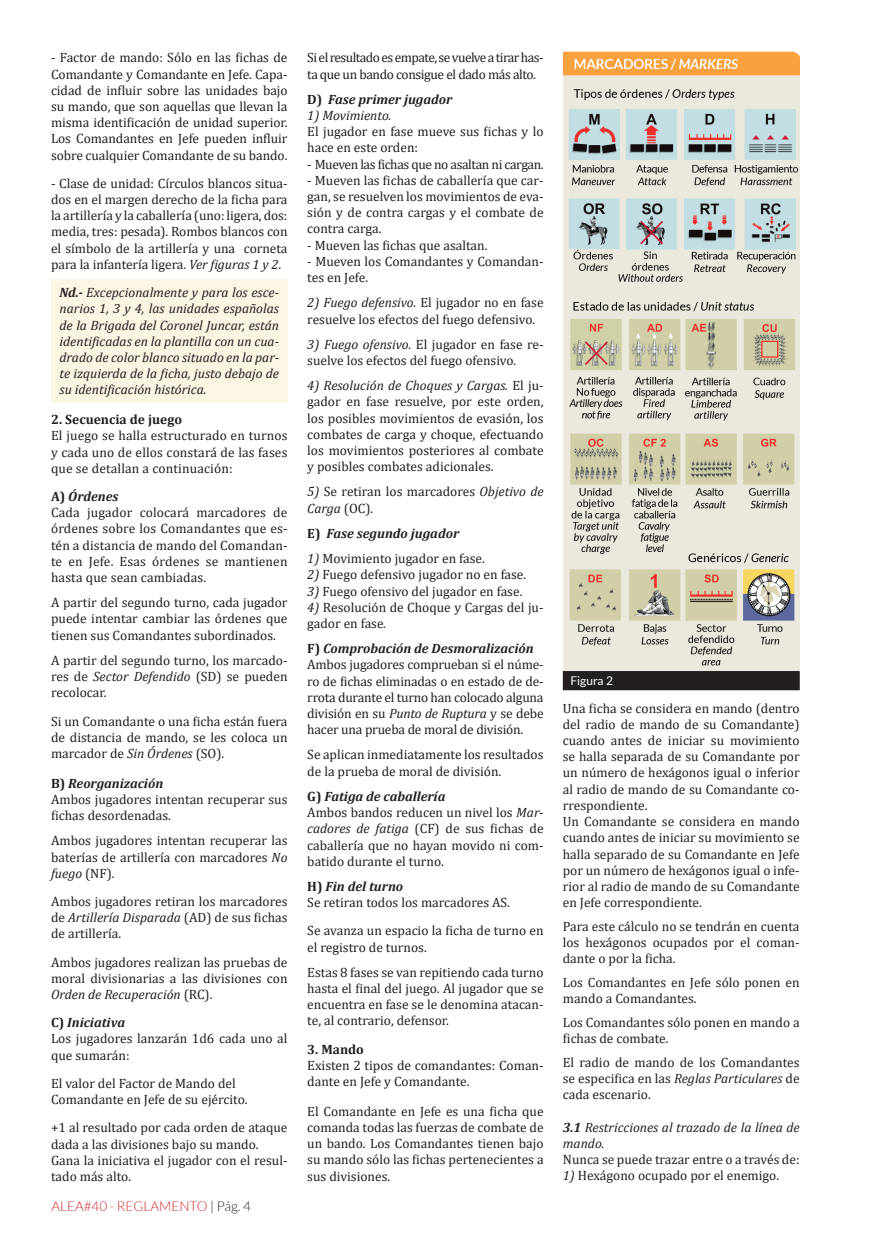
<style>
.page{position:relative;width:872px;height:1234px;background:#fff}
.page>*{position:absolute;margin:0;border:0;box-sizing:border-box;transform-origin:0 0}
.RELLENO_REGLAS{font:13.5px/16.2px "Cambria";color:#231f20;text-align:justify}
.RELLENO_REGLAS-2{font:italic 13.5px/16.2px "Cambria";color:#231f20;text-align:justify}
.RELLENO_REGLAS-3{font:italic 700 13.5px "Cambria";color:#231f20}
.RELLENO_REGLAS-4{font:13.5px/16.2px "Cambria";letter-spacing:-.04em;color:#231f20}
.RELLENO_REGLAS-5{font:13.5px "Cambria";letter-spacing:-.03em;color:#231f20}
.RELLENO_REGLAS-6{font:700 13.5px "Cambria";color:#231f20}
.t1{font:300 13.5px "Lato";color:#d1232a}
.t2{font:12px "Lato";color:#fff}
.s1{font-style:italic}
.s2{font-weight:700}
.s3{font-style:normal}
.s4{color:#231f20}
</style>
<div class="page">
<div style="left:51px;top:279px;width:236px;height:123px;background:#fbf5e4"></div>
<div style="left:563px;top:671px;width:236px;height:18px;background:#231f20"></div>
<div style="left:563px;top:671px;width:236px;height:19px;border:2px solid #231f20"></div>
<img style="left:563px;top:52px;width:237px;height:618px">
<p class="RELLENO_REGLAS" style="left:51px;top:50px;width:238px">- Factor de mando: Sólo en las fichas de Comandante y Comandante en Jefe. Capa&shy;cidad de influir sobre las unidades bajo su mando, que son aquellas que llevan la misma identificación de unidad superior.<br>Los Comandantes en Jefe pueden influir sobre cualquier Comandante de su bando.</p>
<p class="RELLENO_REGLAS" style="left:51px;top:175px;width:238px">- Clase de unidad: Círculos blancos situa&shy;dos en el margen derecho de la ficha para la artillería y la caballería (uno: ligera, dos: media, tres: pesada). Rombos blancos con el símbolo de la artillería y una corneta para la infantería ligera. <span class="s1">Ver figuras 1 y 2</span>.</p>
<p class="RELLENO_REGLAS-2" style="left:60px;top:284px;width:221px"><span class="s2">Nd.-</span> Excepcionalmente y para los esce&shy;narios 1, 3 y 4, las unidades españolas de la Brigada del Coronel Juncar, están identificadas en la plantilla con un cua&shy;drado de color blanco situado en la par&shy;te izquierda de la ficha, justo debajo de su identificación histórica.</p>
<p class="RELLENO_REGLAS-6" style="left:51px;top:410px;width:132px">2. Secuencia de juego</p>
<p class="RELLENO_REGLAS" style="left:51px;top:427px;width:238px">El juego se halla estructurado en turnos y cada uno de ellos constará de las fases que se detallan a continuación:</p>
<p class="RELLENO_REGLAS-3" style="left:51px;top:486px;width:69px"><span class="s3">A)</span> Órdenes</p>
<p class="RELLENO_REGLAS" style="left:51px;top:504px;width:238px">Cada jugador colocará marcadores de órdenes sobre los Comandantes que es&shy;tén a distancia de mando del Comandan&shy;te en Jefe. Esas órdenes se mantienen hasta que sean cambiadas.</p>
<p class="RELLENO_REGLAS" style="left:51px;top:594px;width:238px">A partir del segundo turno, cada jugador puede intentar cambiar las órdenes que tienen sus Comandantes subordinados.</p>
<p class="RELLENO_REGLAS" style="left:51px;top:652px;width:238px">A partir del segundo turno, los marcado&shy;res de <span class="s1">Sector Defendido</span> (SD) se pueden recolocar.</p>
<p class="RELLENO_REGLAS" style="left:51px;top:712px;width:238px">Si un Comandante o una ficha están fuera de distancia de mando, se les coloca un marcador de <span class="s1">Sin Órdenes</span> (SO).</p>
<p class="RELLENO_REGLAS-3" style="left:51px;top:773px;width:114px"><span class="s3">B)</span> Reorganización</p>
<p class="RELLENO_REGLAS" style="left:51px;top:791px;width:238px">Ambos jugadores intentan recuperar sus fichas desordenadas.</p>
<p class="RELLENO_REGLAS" style="left:51px;top:832px;width:238px">Ambos jugadores intentan recuperar las baterías de artillería con marcadores <span class="s1">No fuego</span> (NF).</p>
<p class="RELLENO_REGLAS" style="left:51px;top:893px;width:238px">Ambos jugadores retiran los marcadores de <span class="s1">Artillería Disparada</span> (AD) de sus fichas de artillería.</p>
<p class="RELLENO_REGLAS" style="left:51px;top:953px;width:238px">Ambos jugadores realizan las pruebas de moral divisionarias a las divisiones con <span class="s1">Orden de Recuperación</span> (RC).</p>
<p class="RELLENO_REGLAS-3" style="left:51px;top:1012px;width:75px"><span class="s3">C)</span> Iniciativa</p>
<p class="RELLENO_REGLAS" style="left:51px;top:1030px;width:238px">Los jugadores lanzarán 1d6 cada uno al que sumarán:</p>
<p class="RELLENO_REGLAS" style="left:51px;top:1074px;width:186px">El valor del Factor de Mando del</p>
<p class="RELLENO_REGLAS" style="left:51px;top:1091px;width:198px">Comandante en Jefe de su ejército.</p>
<p class="RELLENO_REGLAS" style="left:51px;top:1119px;width:238px">+1 al resultado por cada orden de ataque dada a las divisiones bajo su mando.</p>
<p class="RELLENO_REGLAS" style="left:51px;top:1151px;width:238px">Gana la iniciativa el jugador con el resul&shy;tado más alto.</p>
<p class="t1" style="left:51px;top:1198px;width:201px">ALEA#40 - REGLAMENTO <span class="s4">| Pág. 4</span></p>
<p class="RELLENO_REGLAS-4" style="left:307px;top:50px;width:238px">Si el resultado es empate, se vuelve a tirar has&shy;ta que un bando consigue el dado más alto.</p>
<p class="RELLENO_REGLAS-3" style="left:307px;top:90px;width:146px"><span class="s3">D)</span> Fase primer jugador</p>
<p class="RELLENO_REGLAS-2" style="left:307px;top:107px;width:86px">1) Movimiento.</p>
<p class="RELLENO_REGLAS" style="left:307px;top:123px;width:238px">El jugador en fase mueve sus fichas y lo hace en este orden:</p>
<p class="RELLENO_REGLAS-5" style="left:307px;top:156px;width:238px">- Mueven las fichas que no asaltan ni cargan.</p>
<p class="RELLENO_REGLAS" style="left:307px;top:172px;width:238px">- Mueven las fichas de caballería que car&shy;gan, se resuelven los movimientos de eva&shy;sión y de contra cargas y el combate de contra carga.</p>
<p class="RELLENO_REGLAS" style="left:307px;top:237px;width:182px">- Mueven las fichas que asaltan.</p>
<p class="RELLENO_REGLAS" style="left:307px;top:253px;width:238px">- Mueven los Comandantes y Comandan&shy;tes en Jefe.</p>
<p class="RELLENO_REGLAS" style="left:307px;top:294px;width:238px"><span class="s1">2) Fuego defensivo.</span> El jugador no en fase resuelve los efectos del fuego defensivo.</p>
<p class="RELLENO_REGLAS" style="left:307px;top:336px;width:238px"><span class="s1">3) Fuego ofensivo.</span> El jugador en fase re&shy;suelve los efectos del fuego ofensivo.</p>
<p class="RELLENO_REGLAS" style="left:307px;top:377px;width:238px"><span class="s1">4) Resolución de Choques y Cargas.</span> El ju&shy;gador en fase resuelve, por este orden, los posibles movimientos de evasión, los combates de carga y choque, efectuando los movimientos posteriores al combate y posibles combates adicionales.</p>
<p class="RELLENO_REGLAS" style="left:307px;top:483px;width:238px"><span class="s1">5)</span> Se retiran los marcadores <span class="s1">Objetivo de<br>Carga</span> (OC).</p>
<p class="RELLENO_REGLAS-3" style="left:307px;top:523px;width:153px"><span class="s3">E)</span> Fase segundo jugador</p>
<p class="RELLENO_REGLAS" style="left:307px;top:550px;width:179px"><span class="s1">1)</span> Movimiento jugador en fase.</p>
<p class="RELLENO_REGLAS" style="left:307px;top:566px;width:220px"><span class="s1">2)</span> Fuego defensivo jugador no en fase.</p>
<p class="RELLENO_REGLAS" style="left:307px;top:582px;width:217px"><span class="s1">3)</span> Fuego ofensivo del jugador en fase.</p>
<p class="RELLENO_REGLAS" style="left:307px;top:599px;width:238px"><span class="s1">4)</span> Resolución de Choque y Cargas del ju&shy;gador en fase<span class="s1">.</span></p>
<p class="RELLENO_REGLAS-3" style="left:307px;top:639px;width:228px"><span class="s3">F)</span> Comprobación de Desmoralización</p>
<p class="RELLENO_REGLAS" style="left:307px;top:656px;width:238px">Ambos jugadores comprueban si el núme&shy;ro de fichas eliminadas o en estado de de&shy;rrota durante el turno han colocado alguna división en su <span class="s1">Punto de Ruptura</span> y se debe hacer una prueba de moral de división.</p>
<p class="RELLENO_REGLAS" style="left:307px;top:746px;width:238px">Se aplican inmediatamente los resultados de la prueba de moral de división.</p>
<p class="RELLENO_REGLAS-3" style="left:307px;top:786px;width:140px"><span class="s3">G)</span> Fatiga de caballería</p>
<p class="RELLENO_REGLAS" style="left:307px;top:804px;width:238px">Ambos bandos reducen un nivel los <span class="s1">Mar&shy;cadores de fatiga</span> (CF) de sus fichas de caballería que no hayan movido ni com&shy;batido durante el turno.</p>
<p class="RELLENO_REGLAS-3" style="left:307px;top:876px;width:97px"><span class="s3">H)</span> Fin del turno</p>
<p class="RELLENO_REGLAS" style="left:307px;top:894px;width:204px">Se retiran todos los marcadores AS.</p>
<p class="RELLENO_REGLAS" style="left:307px;top:922px;width:238px">Se avanza un espacio la ficha de turno en el registro de turnos.</p>
<p class="RELLENO_REGLAS" style="left:307px;top:963px;width:238px">Estas 8 fases se van repitiendo cada turno hasta el final del juego. Al jugador que se encuentra en fase se le denomina atacan&shy;te, al contrario, defensor.</p>
<p class="RELLENO_REGLAS-6" style="left:307px;top:1039px;width:58px">3. Mando</p>
<p class="RELLENO_REGLAS" style="left:307px;top:1056px;width:238px">Existen 2 tipos de comandantes: Coman&shy;dante en Jefe y Comandante.</p>
<p class="RELLENO_REGLAS" style="left:307px;top:1102px;width:238px">El Comandante en Jefe es una ficha que comanda todas las fuerzas de combate de un bando. Los Comandantes tienen bajo su mando sólo las fichas pertenecientes a sus divisiones.</p>
<p class="t2" style="left:570px;top:673px;width:44px">Figura 2</p>
<p class="RELLENO_REGLAS" style="left:563px;top:699px;width:238px">Una ficha se considera en mando (dentro del radio de mando de su Comandante) cuando antes de iniciar su movimiento se halla separada de su Comandante por un número de hexágonos igual o inferior al radio de mando de su Comandante co&shy;rrespondiente.</p>
<p class="RELLENO_REGLAS" style="left:563px;top:813px;width:238px">Un Comandante se considera en mando cuando antes de iniciar su movimiento se halla separado de su Comandante en Jefe por un número de hexágonos igual o infe&shy;rior al radio de mando de su Comandante en Jefe correspondiente.</p>
<p class="RELLENO_REGLAS" style="left:563px;top:917px;width:238px">Para este cálculo no se tendrán en cuenta los hexágonos ocupados por el coman&shy;dante o por la ficha.</p>
<p class="RELLENO_REGLAS" style="left:563px;top:974px;width:238px">Los Comandantes en Jefe sólo ponen en mando a Comandantes.</p>
<p class="RELLENO_REGLAS" style="left:563px;top:1013px;width:238px">Los Comandantes sólo ponen en mando a fichas de combate.</p>
<p class="RELLENO_REGLAS" style="left:563px;top:1053px;width:238px">El radio de mando de los Comandantes se especifica en las <span class="s1">Reglas Particulares</span> de cada escenario.</p>
<p class="RELLENO_REGLAS-2" style="left:563px;top:1118px;width:238px"><span class="s2">3.1</span> Restricciones al trazado de la línea de mando.</p>
<p class="RELLENO_REGLAS" style="left:563px;top:1151px;width:238px">Nunca se puede trazar entre o a través de:</p>
<p class="RELLENO_REGLAS" style="left:563px;top:1167px;width:218px"><span class="s1">1)</span> Hexágono ocupado por el enemigo.</p>
</div>
